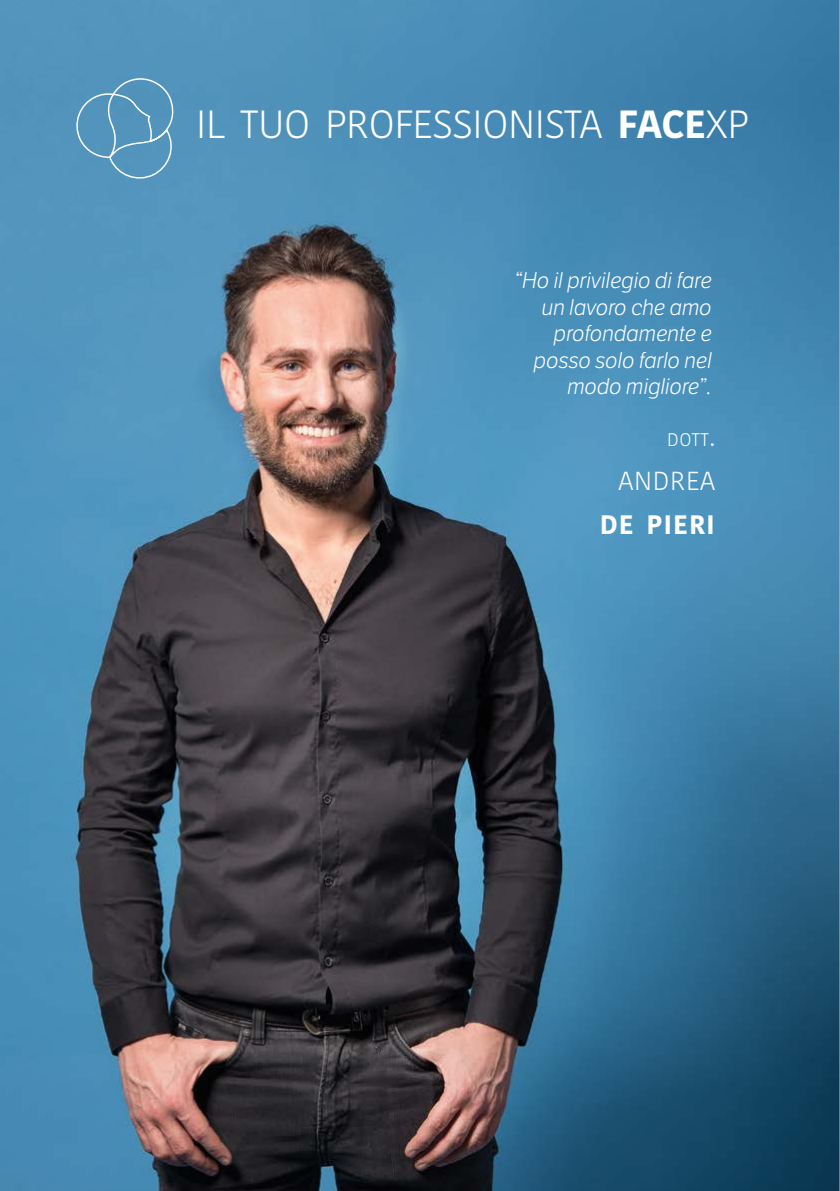
<style>
.page{position:relative;width:840px;height:1191px;background:#fff}
.page>*{position:absolute;margin:0;border:0;box-sizing:border-box;transform-origin:0 0}
.t1{font:300 39.2px "Kohinoor Devanagari";letter-spacing:-.015em;color:#fff}
.t2{font:700 26.6px "Kohinoor Devanagari";letter-spacing:.035em;color:#fff}
.t3{font:300 26px "Kohinoor Devanagari";letter-spacing:.025em;color:#fff}
.t4{font:italic 300 22px/26.4px "LFT Etica";color:#fff;text-align:right}
.t5{font:300 18.2px "Kohinoor Devanagari";color:#fff}
.s1{font-weight:700}
.s2{font-size:26px}
</style>
<div class="page">
<img style="left:0;top:0;width:839px;height:1191px">
<hr style="left:839px;top:0;width:1px;height:1191px;background:#c6c6c6">
<svg style="left:73px;top:77px;width:104px;height:107px;background:#5e9bc0"></svg>
<h1 class="t1" style="left:196px;top:102px;width:554px">IL TUO PROFESSIONISTA <span class="s1">FACE</span>XP</h1>
<p class="t4" style="left:514px;top:268px;width:199px">“Ho il privilegio di fare un lavoro che amo profondamente e posso solo farlo nel modo migliore”.</p>
<p class="t5" style="left:666px;top:429px;width:49px">DOTT<span class="s2">.</span></p>
<p class="t3" style="left:618px;top:466px;width:98px">ANDREA</p>
<p class="t2" style="left:599px;top:509px;width:117px">DE PIERI</p>
</div>
